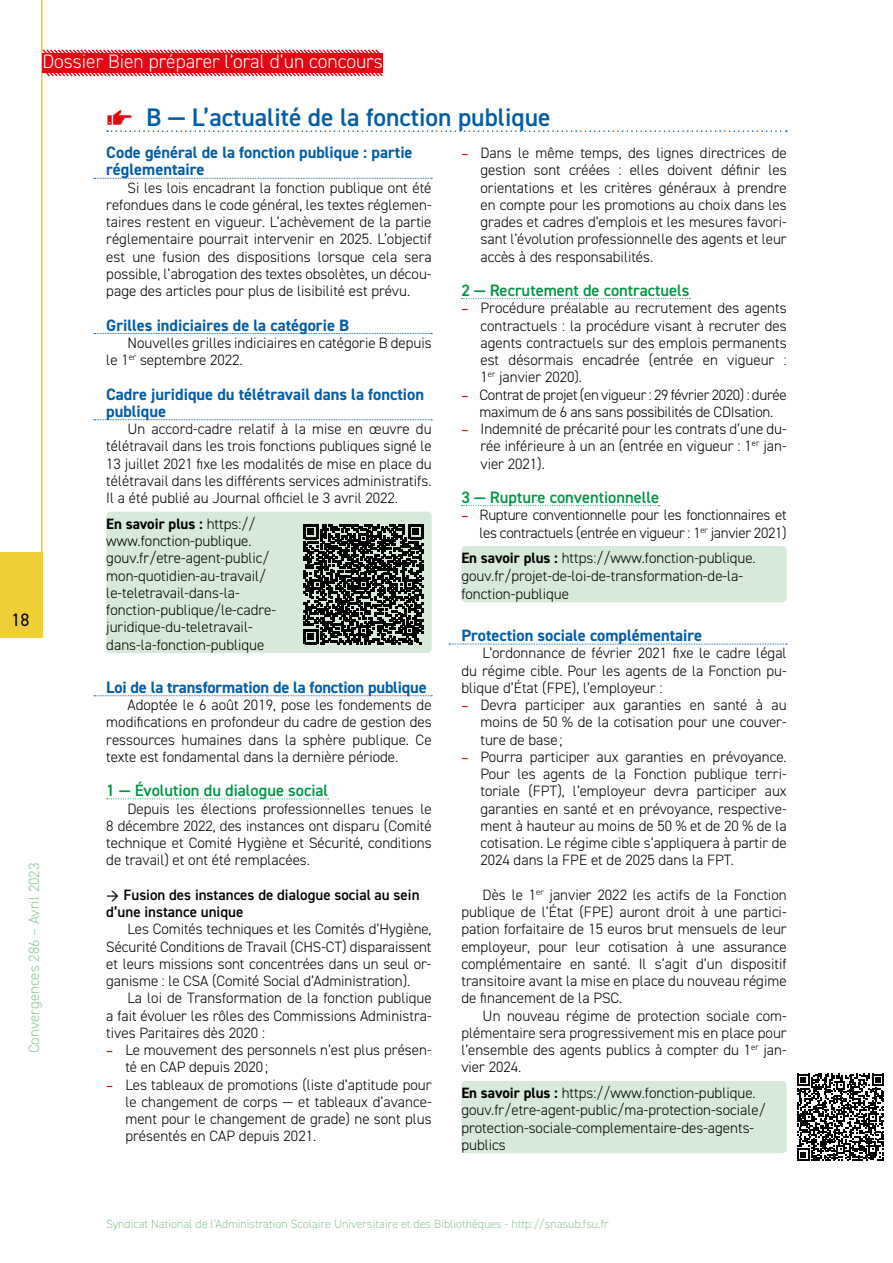
<style>
.page{position:relative;width:893px;height:1263px;background:#fff}
.page>*{position:absolute;margin:0;border:0;box-sizing:border-box;transform-origin:0 0}
.t1{font:600 25.5px "DIN2014";color:#005da9}
.t2{font:300 19.5px "DIN2014";color:#fff}
.t3{font:18px "DIN2014";color:#000}
.t4{font:700 16.5px/17.2px "DIN2014";color:#005da9}
.t5{font:600 16.5px "DIN2014";color:#009641}
.t6{font:300 15px/17.2px "DIN2014";color:#000;text-align:justify}
.t7{font:300 15px/17.2px "DIN2014";letter-spacing:-.02em;color:#000;text-align:center}
.t8{font:600 15px/17.2px "DIN2014";color:#000}
.t9{font:300 15px "DIN2014";color:#8ec89a}
.t10{font:300 12px "DIN2014";color:#8ec89a}
.s1{color:#e30613}
.s2{font-weight:700}
.s3{font-size:22.5px;color:#e30613}
</style>
<div class="page">
<div style="left:0;top:553px;width:43px;height:85px;background:#eecf37"></div>
<hr style="left:41px;top:0;width:2px;height:553px;background:#eecf37">
<div style="left:43px;top:53px;width:340px;height:20px;background:#e30613"></div>
<svg style="left:42px;top:67px;width:341px;height:11px"></svg>
<svg style="left:42px;top:48px;width:338px;height:10px"></svg>
<svg style="left:94px;top:178px;width:338px;height:1px"></svg>
<svg style="left:94px;top:333px;width:338px;height:1px"></svg>
<svg style="left:94px;top:419px;width:338px;height:1px"></svg>
<div style="left:106px;top:512px;width:326px;height:141px;background:#d7ead9;border-radius:4px"></div>
<svg style="left:94px;top:695px;width:338px;height:1px"></svg>
<svg style="left:107px;top:798px;width:222px;height:1px"></svg>
<svg style="left:462px;top:298px;width:228px;height:1px"></svg>
<svg style="left:462px;top:505px;width:198px;height:1px"></svg>
<div style="left:461px;top:546px;width:326px;height:56px;background:#d7ead9;border-radius:4px"></div>
<svg style="left:449px;top:644px;width:338px;height:1px"></svg>
<div style="left:461px;top:1081px;width:326px;height:72px;background:#d7ead9;border-radius:4px"></div>
<svg style="left:303px;top:525px;width:120px;height:119px"></svg>
<svg style="left:107px;top:130px;width:680px;height:2px"></svg>
<svg style="left:797px;top:1074px;width:87px;height:87px"></svg>
<h2 class="t2" style="left:43px;top:50px;width:342px">Dossier Bien préparer l’oral d’un concours</h2>
<p class="t3" style="left:11px;top:609px;width:19px">18</p>
<p class="t9" style="left:25px;top:1053px;width:192px;rotate:-90deg">Convergences 286 – Avril 2023</p>
<h1 class="t1" style="left:106px;top:100px;width:446px"><span class="s1">☞</span> B — L’actualité de la fonction publique</h1>
<p class="t4" style="left:106px;top:144px;width:308px">Code général de la fonction publique : partie réglementaire</p>
<p class="t6" style="left:106px;top:179px;width:327px;text-indent:21px">Si les lois encadrant la fonction publique ont été refondues dans le code général, les textes réglemen&shy;taires restent en vigueur. L’achèvement de la partie réglementaire pourrait intervenir en 2025. L’objectif est une fusion des dispositions lorsque cela sera possible, l’abrogation des textes obsolètes, un décou&shy;page des articles pour plus de lisibilité est prévu.</p>
<p class="t4" style="left:106px;top:316px;width:244px">Grilles indiciaires de la catégorie B</p>
<p class="t6" style="left:106px;top:334px;width:327px;text-indent:21px">Nouvelles grilles indiciaires en catégorie B depuis le 1<sup>er</sup> septembre 2022.</p>
<p class="t4" style="left:106px;top:385px;width:319px">Cadre juridique du télétravail dans la fonction publique</p>
<p class="t6" style="left:106px;top:420px;width:327px;text-indent:21px">Un accord-cadre relatif à la mise en œuvre du télétravail dans les trois fonctions publiques signé le 13 juillet 2021 fixe les modalités de mise en place du télétravail dans les différents services administratifs.<br>Il a été publié au Journal officiel le 3 avril 2022.</p>
<p class="t6" style="left:106px;top:515px;width:171px;text-align:left"><span class="s2">En savoir plus :</span> https:// www.fonction-publique. gouv.fr/etre-agent-public/ mon-quotidien-au-travail/ le-teletravail-dans-la&shy;fonction-publique/le-cadre&shy;juridique-du-teletravail&shy;dans-la-fonction-publique</p>
<p class="t4" style="left:106px;top:678px;width:322px">Loi de la transformation de la fonction publique</p>
<p class="t6" style="left:106px;top:696px;width:327px;text-indent:21px">Adoptée le 6 août 2019, pose les fondements de modifications en profondeur du cadre de gestion des ressources humaines dans la sphère publique. Ce texte est fondamental dans la dernière période.</p>
<p class="t5" style="left:106px;top:780px;width:223px">1 — Évolution du dialogue social</p>
<p class="t6" style="left:106px;top:800px;width:327px;text-indent:21px">Depuis les élections professionnelles tenues le 8 décembre 2022, des instances ont disparu (Comité technique et Comité Hygiène et Sécurité, conditions de travail) et ont été remplacées.</p>
<p class="t8" style="left:106px;top:886px;width:315px">→ Fusion des instances de dialogue social au sein d’une instance unique</p>
<p class="t6" style="left:106px;top:921px;width:327px;text-indent:21px">Les Comités techniques et les Comités d’Hygiène, Sécurité Conditions de Travail (CHS-CT) disparaissent et leurs missions sont concentrées dans un seul or&shy;ganisme : le CSA (Comité Social d’Administration).</p>
<p class="t6" style="left:106px;top:990px;width:327px;text-indent:21px">La loi de Transformation de la fonction publique a fait évoluer les rôles des Commissions Administra&shy;tives Paritaires dès 2020 :</p>
<p class="t6" style="left:125px;top:1041px;width:308px;text-indent:-19px"><span class="s3">-</span> Le mouvement des personnels n’est plus présen&shy;té en CAP depuis 2020 ;</p>
<p class="t6" style="left:125px;top:1076px;width:308px;text-indent:-19px"><span class="s3">-</span> Les tableaux de promotions (liste d’aptitude pour le changement de corps — et tableaux d’avance&shy;ment pour le changement de grade) ne sont plus présentés en CAP depuis 2021.</p>
<p class="t6" style="left:480px;top:144px;width:308px;text-indent:-19px"><span class="s3">-</span> Dans le même temps, des lignes directrices de gestion sont créées : elles doivent définir les orientations et les critères généraux à prendre en compte pour les promotions au choix dans les grades et cadres d’emplois et les mesures favori&shy;sant l’évolution professionnelle des agents et leur accès à des responsabilités.</p>
<p class="t5" style="left:461px;top:279px;width:230px">2 — Recrutement de contractuels</p>
<p class="t6" style="left:480px;top:300px;width:308px;text-indent:-19px"><span class="s3">-</span> Procédure préalable au recrutement des agents contractuels : la procédure visant à recruter des agents contractuels sur des emplois permanents est désormais encadrée (entrée en vigueur :<br>1<sup>er</sup> janvier 2020).</p>
<p class="t7" style="left:461px;top:386px;width:327px"><span class="s3">-</span> Contrat de projet (en vigueur : 29 février 2020) : durée maximum de 6 ans sans possibilités de CDIsation.</p>
<p class="t6" style="left:480px;top:420px;width:308px;text-indent:-19px"><span class="s3">-</span> Indemnité de précarité pour les contrats d’une du&shy;rée inférieure à un an (entrée en vigueur : 1<sup>er</sup> jan&shy;vier 2021).</p>
<p class="t5" style="left:461px;top:486px;width:199px">3 — Rupture conventionnelle</p>
<p class="t7" style="left:461px;top:507px;width:327px;text-align:right"><span class="s3">-</span> Rupture conventionnelle pour les fonctionnaires et les contractuels (entrée en vigueur : 1<sup>er</sup> janvier 2021)</p>
<p class="t6" style="left:461px;top:549px;width:296px;line-height:17.7px;text-align:left"><span class="s2">En savoir plus :</span> https://www.fonction-publique. gouv.fr/projet-de-loi-de-transformation-de-la&shy;fonction-publique</p>
<p class="t4" style="left:461px;top:627px;width:242px">Protection sociale complémentaire</p>
<p class="t6" style="left:461px;top:645px;width:327px;text-indent:21px">L’ordonnance de février 2021 fixe le cadre légal du régime cible. Pour les agents de la Fonction pu&shy;blique d’État (FPE), l’employeur :</p>
<p class="t6" style="left:480px;top:696px;width:308px;text-indent:-19px"><span class="s3">-</span> Devra participer aux garanties en santé à au moins de 50 % de la cotisation pour une couver&shy;ture de base ;</p>
<p class="t6" style="left:480px;top:748px;width:308px;text-indent:-19px"><span class="s3">-</span> Pourra participer aux garanties en prévoyance.<br>Pour les agents de la Fonction publique terri&shy;toriale (FPT), l’employeur devra participer aux garanties en santé et en prévoyance, respective&shy;ment à hauteur au moins de 50 % et de 20 % de la cotisation. Le régime cible s’appliquera à partir de 2024 dans la FPE et de 2025 dans la FPT.</p>
<p class="t6" style="left:461px;top:886px;width:327px;text-indent:21px">Dès le 1<sup>er</sup> janvier 2022 les actifs de la Fonction publique de l’État (FPE) auront droit à une partici&shy;pation forfaitaire de 15 euros brut mensuels de leur employeur, pour leur cotisation à une assurance complémentaire en santé. Il s’agit d’un dispositif transitoire avant la mise en place du nouveau régime de financement de la PSC.</p>
<p class="t6" style="left:461px;top:1007px;width:327px;text-indent:21px">Un nouveau régime de protection sociale com&shy;plémentaire sera progressivement mis en place pour l’ensemble des agents publics à compter du 1<sup>er</sup> jan&shy;vier 2024.</p>
<p class="t6" style="left:461px;top:1084px;width:306px;text-align:left"><span class="s2">En savoir plus :</span> https://www.fonction-publique. gouv.fr/etre-agent-public/ma-protection-sociale/ protection-sociale-complementaire-des-agents&shy;publics</p>
<p class="t10" style="left:106px;top:1216px;width:504px">Syndicat National de l’Administration Scolaire Universitaire et des Bibliothèques - http://snasub.fsu.fr</p>
</div>
